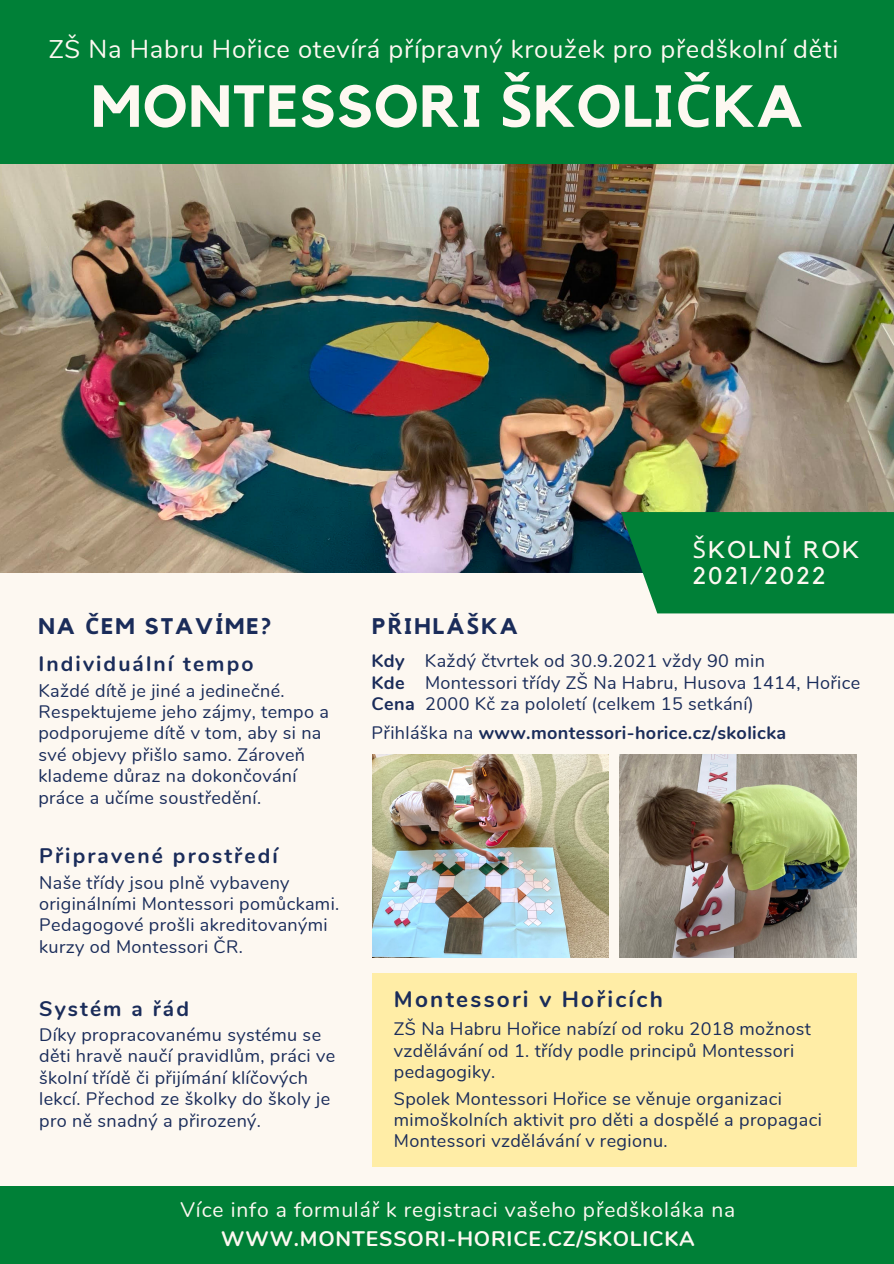
<style>
.page{position:relative;width:894px;height:1264px;background:#fff}
.page>*{position:absolute;margin:0;border:0;box-sizing:border-box;transform-origin:0 0}
.t1{font:700 58.5px "Kollektif";letter-spacing:.02em;color:#fdf8f1}
.t2{font:25.5px "Nunito";letter-spacing:.03em;color:#fdf8f1}
.t3{font:24px/26px "Kollektif";letter-spacing:.1em;color:#fdf8f1}
.t4{font:700 22.5px "Kollektif";letter-spacing:.085em;color:#1a2c5a}
.t5{font:700 22.5px "Nunito";letter-spacing:.1em;color:#1a2c5a}
.t6{font:21px "Nunito";letter-spacing:.04em;color:#fdf8f1}
.t7{font:700 21px "Nunito";letter-spacing:.1em;color:#1a2c5a}
.t8{font:700 21px "Nunito";letter-spacing:.04em;color:#fdf8f1}
.t9{font:18px/21.5px "Nunito";letter-spacing:.02em;color:#1a2c5a}
.t10{font:700 18px "Nunito";letter-spacing:.02em;color:#1a2c5a}
.s1{font-family:"Noto Sans"}
.s2{font-weight:700}
.s3{font-weight:400}
</style>
<div class="page">
<div style="left:0;top:0;width:893px;height:1263px;background:#fdf8f1"></div>
<div style="left:0;top:0;width:893px;height:537px;background:#008037"></div>
<img style="left:0;top:165px;width:893px;height:407px">
<div style="left:0;top:1185px;width:893px;height:78px;background:#008037"></div>
<img style="left:372px;top:754px;width:236px;height:203px">
<img style="left:619px;top:754px;width:237px;height:203px">
<svg style="left:620px;top:512px;width:273px;height:101px"></svg>
<div style="left:372px;top:972px;width:484px;height:194px;background:#ffeda6"></div>
<p class="t2" style="left:49px;top:32px;width:791px">ZŠ Na Habru Hořice otevírá přípravný kroužek pro předškolní děti</p>
<p class="t1" style="left:91px;top:79px;width:713px">MONTESSORI <span class="s1">Š</span>KOLI<span class="s1">Č</span>KA</p>
<p class="t4" style="left:38px;top:615px;width:234px">NA <span class="s1">Č</span>EM STAVÍME?</p>
<p class="t7" style="left:38px;top:649px;width:216px">Individuální tempo</p>
<p class="t9" style="left:38px;top:680px;width:292px">Každé dítě je jiné a jedinečné.<br>Respektujeme jeho zájmy, tempo a podporujeme dítě v tom, aby si na své objevy přišlo samo. Zároveň klademe důraz na dokončování práce a učíme soustředění.</p>
<p class="t7" style="left:39px;top:842px;width:240px">Připravené prostředí</p>
<p class="t9" style="left:39px;top:871px;width:301px">Naše třídy jsou plně vybaveny originálními Montessori pomůckami.<br>Pedagogové prošli akreditovanými kurzy od Montessori ČR.</p>
<p class="t7" style="left:39px;top:994px;width:151px">Systém a řád</p>
<p class="t9" style="left:39px;top:1024px;width:297px">Díky propracovanému systému se děti hravě naučí pravidlům, práci ve školní třídě či přijímání klíčových lekcí. Přechod ze školky do školy je pro ně snadný a přirozený.</p>
<p class="t3" style="left:692px;top:538px;width:168px"><span class="s1">Š</span>KOLNÍ ROK<br>2021/2022</p>
<p class="t4" style="left:372px;top:615px;width:147px">P<span class="s1">Ř</span>IHLÁ<span class="s1">Š</span>KA</p>
<p class="t9" style="left:371px;top:650px;width:395px"><span class="s2">Kdy</span> Každý čtvrtek od 30.9.2021 vždy 90 min</p>
<p class="t9" style="left:371px;top:672px;width:490px"><span class="s2">Kde</span> Montessori třídy ZŠ Na Habru, Husova 1414, Hořice</p>
<p class="t9" style="left:371px;top:693px;width:383px"><span class="s2">Cena</span> 2000 Kč za pololetí (celkem 15 setkání)</p>
<p class="t10" style="left:371px;top:721px;width:416px"><span class="s3">Přihláška na</span> www.montessori-horice.cz/skolicka</p>
<p class="t5" style="left:394px;top:984px;width:270px">Montessori v Hořicích</p>
<p class="t9" style="left:394px;top:1018px;width:418px">ZŠ Na Habru Hořice nabízí od roku 2018 možnost vzdělávání od 1. třídy podle principů Montessori pedagogiky.</p>
<p class="t9" style="left:394px;top:1087px;width:429px">Spolek Montessori Hořice se věnuje organizaci mimoškolních aktivit pro děti a dospělé a propagaci<br>Montessori vzdělávání v regionu.</p>
<p class="t6" style="left:180px;top:1195px;width:556px">Více info a formulář k registraci vašeho předškoláka na</p>
<p class="t8" style="left:221px;top:1224px;width:474px">WWW.MONTESSORI-HORICE.CZ/SKOLICKA</p>
</div>
